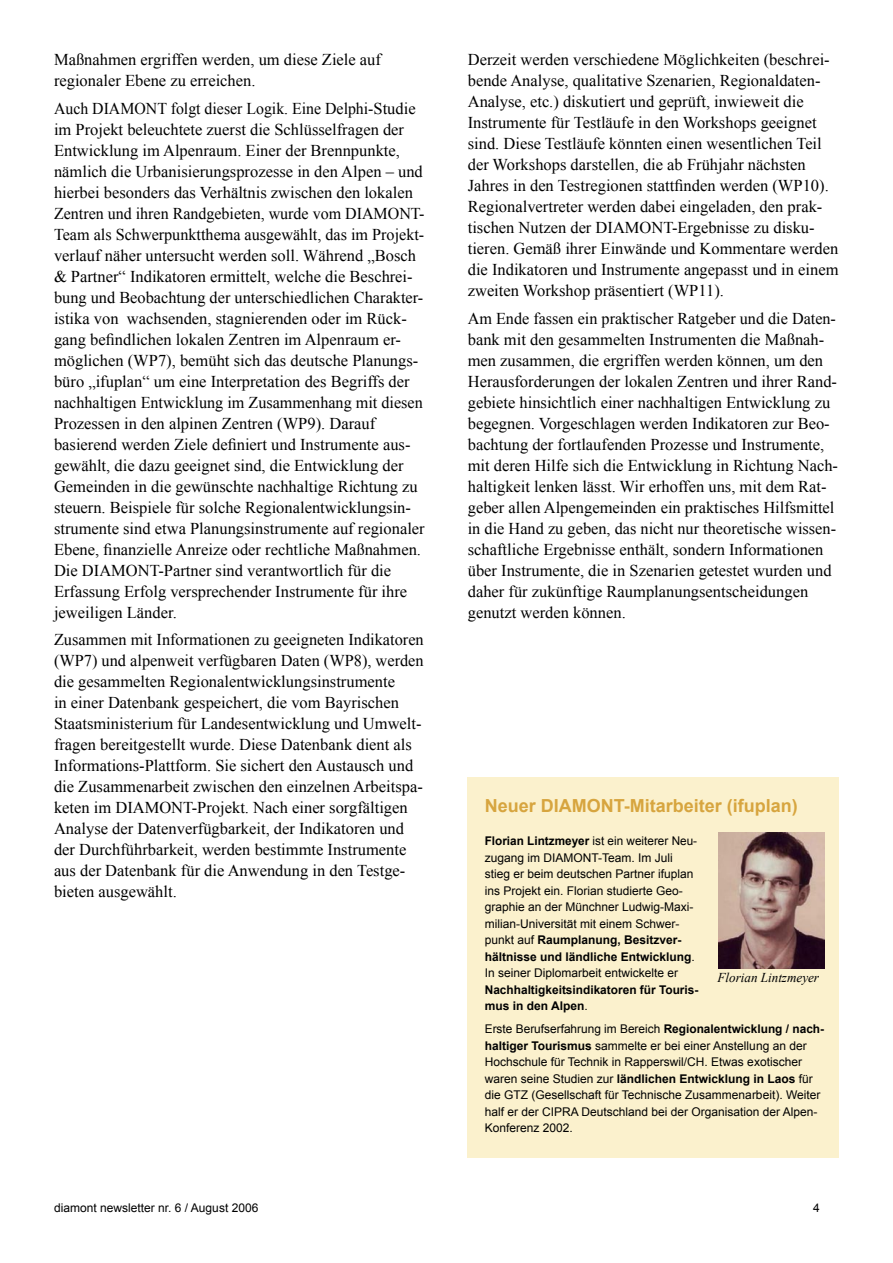
<style>
.page{position:relative;width:893px;height:1263px;background:#fff}
.page>*{position:absolute;margin:0;border:0;box-sizing:border-box;transform-origin:0 0}
.überschrift{font:700 18px "Arial";color:#d7a53f}
.Fließtext{font:16.5px/21px "Times New Roman";color:#000}
.Fließtext-2{font:16.5px/21px "Times New Roman";color:#000;scale:.96 1}
.Bildunterschrift{font:italic 13.5px "Times New Roman";color:#000}
.kastentext{font:12px/16.5px "Arial";color:#000}
.s1{font-weight:700}
</style>
<div class="page">
<div style="left:468px;top:777px;width:371px;height:381px;background:#fbf1cd"></div>
<img style="left:718px;top:832px;width:107px;height:136px">
<p class="Fließtext" style="left:54px;top:49px;width:328px">Maßnahmen ergriffen werden, um diese Ziele auf regionaler Ebene zu erreichen.</p>
<p class="Fließtext-2" style="left:54px;top:98px;width:388px">Auch DIAMONT folgt dieser Logik. Eine Delphi-Studie im Projekt beleuchtete zuerst die Schlüsselfragen der Entwicklung im Alpenraum. Einer der Brennpunkte, nämlich die Urbanisierungsprozesse in den Alpen – und hierbei besonders das Verhältnis zwischen den lokalen Zentren und ihren Randgebieten, wurde vom DIAMONT-Team als Schwerpunktthema ausgewählt, das im Projekt&shy;verlauf näher untersucht werden soll. Während „Bosch &amp; Partner“ Indikatoren ermittelt, welche die Beschrei&shy;bung und Beobachtung der unterschiedlichen Charakter&shy;istika von wachsenden, stagnierenden oder im Rück&shy;gang befindlichen lokalen Zentren im Alpenraum er&shy;möglichen (WP7), bemüht sich das deutsche Planungs&shy;büro „ifuplan“ um eine Interpretation des Begriffs der nachhaltigen Entwicklung im Zusammenhang mit diesen Prozessen in den alpinen Zentren (WP9). Darauf basierend werden Ziele definiert und Instrumente aus&shy;gewählt, die dazu geeignet sind, die Entwicklung der Gemeinden in die gewünschte nachhaltige Richtung zu steuern. Beispiele für solche Regionalentwicklungsin&shy;strumente sind etwa Planungsinstrumente auf regionaler Ebene, finanzielle Anreize oder rechtliche Maßnahmen.<br>Die DIAMONT-Partner sind verantwortlich für die Erfassung Erfolg versprechender Instrumente für ihre jeweiligen Länder.</p>
<p class="Fließtext" style="left:54px;top:629px;width:371px">Zusammen mit Informationen zu geeigneten Indikatoren (WP7) und alpenweit verfügbaren Daten (WP8), werden die gesammelten Regionalentwicklungsinstrumente<br>in einer Datenbank gespeichert, die vom Bayrischen Staatsministerium für Landesentwicklung und Umwelt&shy;fragen bereitgestellt wurde. Diese Datenbank dient als Informations-Plattform. Sie sichert den Austausch und die Zusammenarbeit zwischen den einzelnen Arbeitspa&shy;keten im DIAMONT-Projekt. Nach einer sorgfältigen Analyse der Datenverfügbarkeit, der Indikatoren und der Durchführbarkeit, werden bestimmte Instrumente aus der Datenbank für die Anwendung in den Testge&shy;bieten ausgewählt.</p>
<p class="Fließtext" style="left:468px;top:49px;width:372px">Derzeit werden verschiedene Möglichkeiten (beschrei&shy;bende Analyse, qualitative Szenarien, Regionaldaten-Analyse, etc.) diskutiert und geprüft, inwieweit die Instrumente für Testläufe in den Workshops geeignet sind. Diese Testläufe könnten einen wesentlichen Teil der Workshops darstellen, die ab Frühjahr nächsten Jahres in den Testregionen stattfinden werden (WP10).<br>Regionalvertreter werden dabei eingeladen, den prak&shy;tischen Nutzen der DIAMONT-Ergebnisse zu disku&shy;tieren. Gemäß ihrer Einwände und Kommentare werden die Indikatoren und Instrumente angepasst und in einem zweiten Workshop präsentiert (WP11).</p>
<p class="Fließtext" style="left:468px;top:308px;width:372px">Am Ende fassen ein praktischer Ratgeber und die Daten&shy;bank mit den gesammelten Instrumenten die Maßnah&shy;men zusammen, die ergriffen werden können, um den Herausforderungen der lokalen Zentren und ihrer Rand&shy;gebiete hinsichtlich einer nachhaltigen Entwicklung zu begegnen. Vorgeschlagen werden Indikatoren zur Beo&shy;bachtung der fortlaufenden Prozesse und Instrumente, mit deren Hilfe sich die Entwicklung in Richtung Nach&shy;haltigkeit lenken lässt. Wir erhoffen uns, mit dem Rat&shy;geber allen Alpengemeinden ein praktisches Hilfsmittel in die Hand zu geben, das nicht nur theoretische wissen&shy;schaftliche Ergebnisse enthält, sondern Informationen über Instrumente, die in Szenarien getestet wurden und daher für zukünftige Raumplanungsentscheidungen genutzt werden können.</p>
<p class="überschrift" style="left:485px;top:794px;width:315px">Neuer DIAMONT-Mitarbeiter (ifuplan)</p>
<p class="kastentext" style="left:485px;top:833px;width:215px"><span class="s1">Florian Lintzmeyer</span> ist ein weiterer Neu&shy;zugang im DIAMONT-Team. Im Juli stieg er beim deutschen Partner ifuplan ins Projekt ein. Florian studierte Geo&shy;graphie an der Münchner Ludwig-Maxi&shy;milian-Universität mit einem Schwer&shy;punkt auf <span class="s1">Raumplanung, Besitzver&shy;hältnisse und ländliche Entwicklung</span>.<br>In seiner Diplomarbeit entwickelte er <span class="s1">Nachhaltigkeitsindikatoren für Touris&shy;mus in den Alpen</span>.</p>
<p class="kastentext" style="left:485px;top:1021px;width:341px">Erste Berufserfahrung im Bereich <span class="s1">Regionalentwicklung / nach&shy;haltiger Tourismus</span> sammelte er bei einer Anstellung an der Hochschule für Technik in Rapperswil/CH. Etwas exotischer waren seine Studien zur <span class="s1">ländlichen Entwicklung in Laos</span> für die GTZ (Gesellschaft für Technische Zusammenarbeit). Weiter half er der CIPRA Deutschland bei der Organisation der Alpen-Konferenz 2002.</p>
<p class="Bildunterschrift" style="left:718px;top:968px;width:103px">Florian Lintzmeyer</p>
<p class="kastentext" style="left:54px;top:1199px;width:206px">diamont newsletter nr. 6 / August 2006</p>
<p class="kastentext" style="left:813px;top:1199px;width:8px">4</p>
</div>
